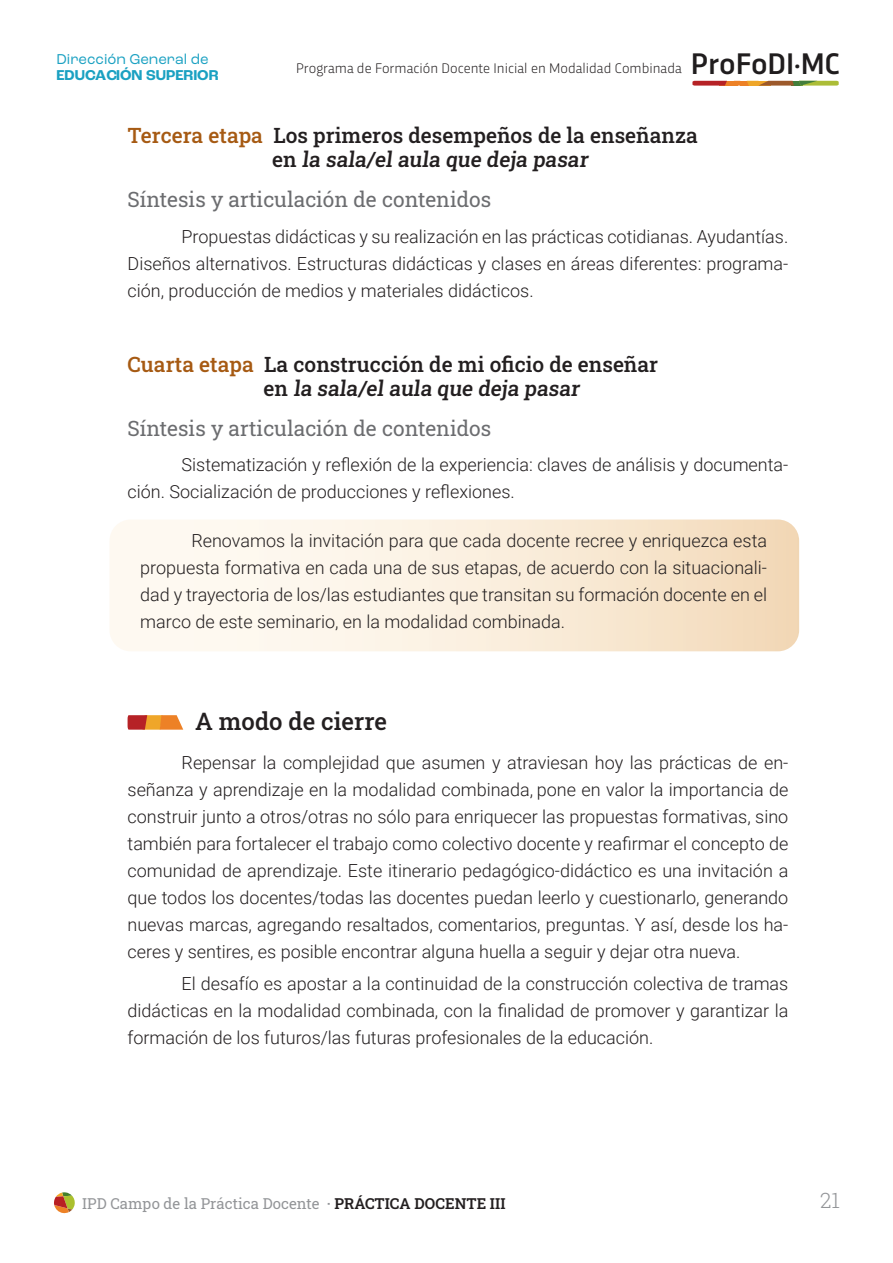
<style>
.page{position:relative;width:893px;height:1263px;background:#fff}
.page>*{position:absolute;margin:0;border:0;box-sizing:border-box;transform-origin:0 0}
.t1{font:500 24px "Roboto Slab";color:#231f20}
.t2{font:500 21px/24px "Roboto Slab";color:#231f20}
.t3{font:21px "Roboto Slab";color:#6c6d70}
.t4{font:300 21px "Roboto Slab";color:#939598}
.t5{font:300 18px/27px "Roboto";color:#231f20;text-align:justify}
.t6{font:15px "Roboto Slab";color:#939598}
.t7{font:15px "Roc Grotesk";color:#1ba1c2}
.t8{font:700 15px "Roc Grotesk";color:#1ba1c2}
.t9{font:300 14.55px "Trasandina W03";color:#231f20}
.s1{font-weight:500;font-size:31.2px;color:#201d1e}
.s2{color:#a65a13}
.s3{font-weight:600}
.s4{font-weight:600;color:#231f20}
</style>
<div class="page">
<svg style="left:110px;top:519px;width:689px;height:132px"></svg>
<div style="left:740px;top:81px;width:9px;height:5px;background:#ed8126"></div>
<svg style="left:692px;top:81px;width:48px;height:5px"></svg>
<svg style="left:747px;top:81px;width:92px;height:5px"></svg>
<svg style="left:54px;top:1192px;width:21px;height:21px"></svg>
<svg style="left:128px;top:715px;width:55px;height:15px"></svg>
<p class="t7" style="left:57px;top:50px;width:154px">Dirección General de</p>
<p class="t8" style="left:57px;top:66px;width:164px">EDUCACIÓN SUPERIOR</p>
<p class="t9" style="left:296px;top:57px;width:545px">Programa de Formación Docente Inicial en Modalidad Combinada <span class="s1">ProFoDI·MC</span></p>
<p class="t2" style="left:272px;top:123px;width:427px;text-indent:-145px"><span class="s2">Tercera etapa</span> Los primeros desempeños de la enseñanza e n la sala/el aula que deja pasar</p>
<p class="t3" style="left:128px;top:185px;width:365px">Síntesis y articulación de contenidos</p>
<p class="t5" style="left:128px;top:222px;width:662px;text-indent:54px">Propuestas didácticas y su realización en las prácticas cotidianas. Ayudantías.<br>Diseños alternativos. Estructuras didácticas y clases en áreas diferentes: programa&shy;ción, producción de medios y materiales didácticos.</p>
<p class="t2" style="left:264px;top:352px;width:396px;text-indent:-136px"><span class="s2">Cuarta etapa</span> La construcción de mi oficio de enseñar e n la sala/el aula que deja pasar</p>
<p class="t3" style="left:128px;top:414px;width:365px">Síntesis y articulación de contenidos</p>
<p class="t5" style="left:128px;top:451px;width:662px;text-indent:54px">Sistematización y reflexión de la experiencia: claves de análisis y documenta&shy;ción. Socialización de producciones y reflexiones.</p>
<p class="t5" style="left:140px;top:526px;width:628px;text-indent:51px">Renovamos la invitación para que cada docente recree y enriquezca esta propuesta formativa en cada una de sus etapas, de acuerdo con la situacionali&shy;dad y trayectoria de los/las estudiantes que transitan su formación docente en el marco de este seminario, en la modalidad combinada.</p>
<h1 class="t1" style="left:195px;top:704px;width:193px">A modo de cierre</h1>
<p class="t5" style="left:128px;top:749px;width:662px;text-indent:54px">Repensar la complejidad que asumen y atraviesan hoy las prácticas de en&shy;señanza y aprendizaje en la modalidad combinada, pone en valor la importancia de construir junto a otros/otras no sólo para enriquecer las propuestas formativas, sino también para fortalecer el trabajo como colectivo docente y reafirmar el concepto de comunidad de aprendizaje. Este itinerario pedagógico-didáctico es una invitación a que todos los docentes/todas las docentes puedan leerlo y cuestionarlo, generando nuevas marcas, agregando resaltados, comentarios, preguntas. Y así, desde los ha&shy;ceres y sentires, es posible encontrar alguna huella a seguir y dejar otra nueva.</p>
<p class="t5" style="left:128px;top:969px;width:662px;text-indent:54px">El desafío es apostar a la continuidad de la construcción colectiva de tramas didácticas en la modalidad combinada, con la finalidad de promover y garantizar la formación de los futuros/las futuras profesionales de la educación.</p>
<p class="t6" style="left:82px;top:1193px;width:425px">IPD Campo de la Práctica Docente <span class="s3">·</span> <span class="s4">PRÁCTICA DOCENTE III</span></p>
<p class="t4" style="left:820px;top:1186px;width:21px">21</p>
</div>
